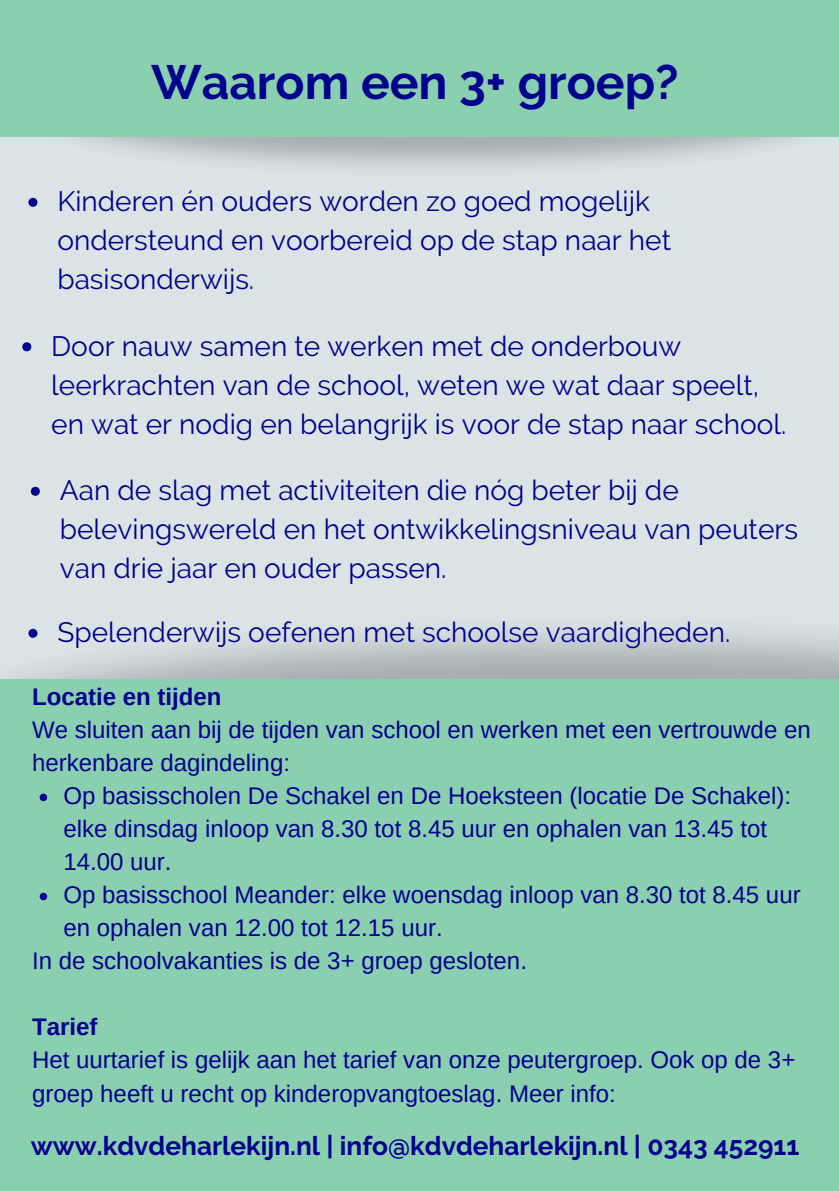
<style>
.page{position:relative;width:839px;height:1191px;background:#fff}
.page>*{position:absolute;margin:0;border:0;box-sizing:border-box;transform-origin:0 0}
.t1{font:700 48px "Raleway";color:#00018d}
.t2{font:28px/39px "Raleway";color:#00018d}
.t3{font:700 26.2px "Raleway";color:#00018d}
.t4{font:24px/33px "Arimo";color:#00018d}
.t5{font:700 24px "Arimo";color:#00018d}
</style>
<div class="page">
<div style="left:0;top:0;width:838px;height:1191px;background:#dae3e6"></div>
<div style="left:0;top:679px;width:838px;height:512px;background:#8bcfb1"></div>
<svg style="left:28px;top:629px;width:9px;height:9px"></svg>
<svg style="left:31px;top:487px;width:9px;height:9px"></svg>
<svg style="left:22px;top:342px;width:9px;height:9px"></svg>
<img style="left:28px;top:137px;width:764px;height:70px">
<div style="left:0;top:0;width:838px;height:137px;background:#8bcfb1"></div>
<svg style="left:40px;top:794px;width:7px;height:7px"></svg>
<svg style="left:40px;top:893px;width:7px;height:7px"></svg>
<h1 class="t1" style="left:151px;top:54px;width:529px">Waarom een 3+ groep?</h1>
<p class="t2" style="left:57px;top:182px;width:615px">Kinderen én ouders worden zo goed mogelijk ondersteund en voorbereid op de stap naar het basisonderwijs.</p>
<p class="t2" style="left:51px;top:326px;width:736px">Door nauw samen te werken met de onderbouw leerkrachten van de school, weten we wat daar speelt, en wat er nodig en belangrijk is voor de stap naar school.</p>
<p class="t2" style="left:60px;top:471px;width:739px">Aan de slag met activiteiten die nóg beter bij de belevingswereld en het ontwikkelingsniveau van peuters van drie jaar en ouder passen.</p>
<p class="t2" style="left:57px;top:613px;width:674px">Spelenderwijs oefenen met schoolse vaardigheden.</p>
<p class="t5" style="left:32px;top:683px;width:191px">Locatie en tijden</p>
<p class="t4" style="left:32px;top:713px;width:780px">We sluiten aan bij de tijden van school en werken met een vertrouwde en herkenbare dagindeling:</p>
<p class="t4" style="left:63px;top:779px;width:729px">Op basisscholen De Schakel en De Hoeksteen (locatie De Schakel):</p>
<p class="t4" style="left:63px;top:812px;width:705px">elke dinsdag inloop van 8.30 tot 8.45 uur en ophalen van 13.45 tot</p>
<p class="t4" style="left:63px;top:845px;width:110px">14.00 uur.</p>
<p class="t4" style="left:63px;top:878px;width:738px">Op basisschool Meander: elke woensdag inloop van 8.30 tot 8.45 uur</p>
<p class="t4" style="left:63px;top:911px;width:381px">en ophalen van 12.00 tot 12.15 uur.</p>
<p class="t4" style="left:32px;top:945px;width:496px">In de schoolvakanties is de 3+ groep gesloten.</p>
<p class="t5" style="left:32px;top:1014px;width:67px">Tarief</p>
<p class="t4" style="left:32px;top:1044px;width:764px">Het uurtarief is gelijk aan het tarief van onze peutergroep. Ook op de 3+ groep heeft u recht op kinderopvangtoeslag. Meer info:</p>
<p class="t3" style="left:31px;top:1130px;width:770px">www.kdvdeharlekijn.nl | info@kdvdeharlekijn.nl | 0343 452911</p>
</div>
